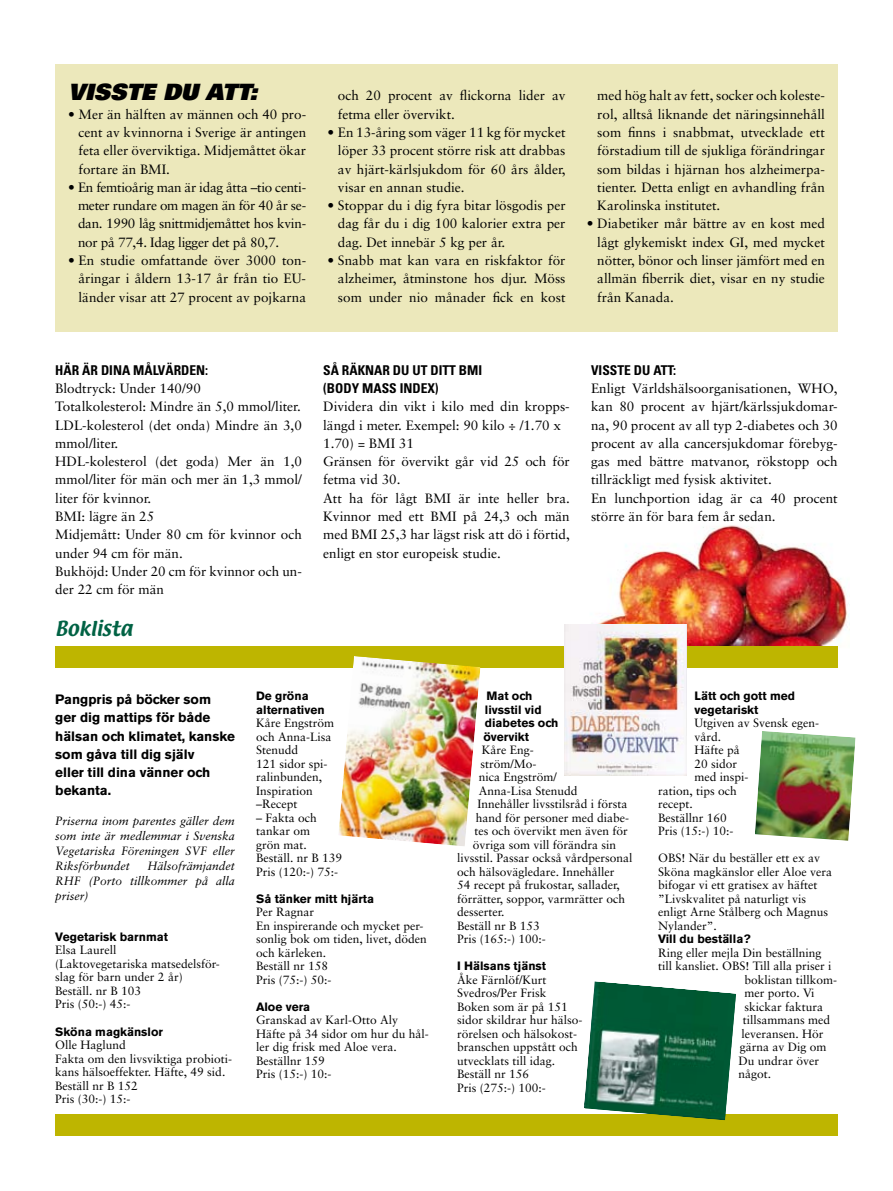
<style>
.page{position:relative;width:893px;height:1191px;background:#fff}
.page>*{position:absolute;margin:0;border:0;box-sizing:border-box;transform-origin:0 0}
.t1{font:italic 900 22.5px "Univers";color:#000}
.t2{font:18px "Textile";color:#016244}
.t3{font:13.5px/18.3px "Sabon";color:#000;text-align:justify}
.t4{font:700 13.5px/18.3px "Akzidenz Grotesk BE";color:#000}
.t5{font:700 condensed 13.5px/18.3px "Univers";color:#000}
.t6{font:12px/13.5px "Sabon";color:#000}
.t7{font:700 12px/13.5px "Akzidenz Grotesk BE";color:#000}
.t8{font:italic 12px/15px "Sabon";color:#000;text-align:justify}
</style>
<div class="page">
<img style="left:598px;top:525px;width:251px;height:121px">
<div style="left:55px;top:1114px;width:783px;height:21px;background:#beb500"></div>
<img style="left:584px;top:981px;width:152px;height:139px">
<img style="left:755px;top:731px;width:101px;height:109px">
<div style="left:55px;top:646px;width:783px;height:22px;background:#beb500"></div>
<img style="left:339px;top:656px;width:141px;height:190px">
<img style="left:564px;top:624px;width:122px;height:151px">
<div style="left:55px;top:64px;width:783px;height:268px;background:#ece8bb"></div>
<h1 class="t1" style="left:68px;top:77px;width:191px">VISSTE DU ATT:</h1>
<p class="t3" style="left:79px;top:105px;width:229px;text-indent:-11px">• Mer än hälften av männen och 40 pro&shy;cent av kvinnorna i Sverige är antingen feta eller överviktiga. Midjemåttet ökar fortare än BMI.</p>
<p class="t3" style="left:78px;top:178px;width:230px;text-indent:-10px">• En femtioårig man är idag åtta –tio centi&shy;meter rundare om magen än för 40 år se&shy;dan. 1990 låg snittmidjemåttet hos kvin&shy;nor på 77,4. Idag ligger det på 80,7.</p>
<p class="t3" style="left:79px;top:251px;width:229px;text-indent:-11px">• En studie omfattande över 3000 ton&shy;åringar i åldern 13-17 år från tio EU&shy;länder visar att 27 procent av pojkarna</p>
<p class="t3" style="left:338px;top:86px;width:229px">och 20 procent av flickorna lider av fetma eller övervikt.</p>
<p class="t3" style="left:338px;top:123px;width:229px;text-indent:-11px">• En 13-åring som väger 11 kg för mycket löper 33 procent större risk att drabbas av hjärt-kärlsjukdom för 60 års ålder, visar en annan studie.</p>
<p class="t3" style="left:338px;top:196px;width:229px;text-indent:-11px">• Stoppar du i dig fyra bitar lösgodis per dag får du i dig 100 kalorier extra per dag. Det innebär 5 kg per år.</p>
<p class="t3" style="left:338px;top:251px;width:229px;text-indent:-11px">• Snabb mat kan vara en riskfaktor för alzheimer, åtminstone hos djur. Möss som under nio månader fick en kost</p>
<p class="t3" style="left:597px;top:86px;width:229px">med hög halt av fett, socker och koleste&shy;rol, alltså liknande det näringsinnehåll som finns i snabbmat, utvecklade ett förstadium till de sjukliga förändringar som bildas i hjärnan hos alzheimerpa&shy;tienter. Detta enligt en avhandling från Karolinska institutet.</p>
<p class="t3" style="left:597px;top:214px;width:229px;text-indent:-11px">• Diabetiker mår bättre av en kost med lågt glykemiskt index GI, med mycket nötter, bönor och linser jämfört med en allmän fiberrik diet, visar en ny studie från Kanada.</p>
<p class="t5" style="left:55px;top:361px;width:154px">HÄR ÄR DINA MÅLVÄRDEN:</p>
<p class="t3" style="left:55px;top:379px;width:248px;text-align:left">Blodtryck: Under 140/90<br>Totalkolesterol: Mindre än 5,0 mmol/liter.<br>LDL-kolesterol (det onda) Mindre än 3,0 mmol/liter.<br>HDL-kolesterol (det goda) Mer än 1,0 mmol/liter för män och mer än 1,3 mmol/ liter för kvinnor.<br>BMI: lägre än 25<br>Midjemått: Under 80 cm för kvinnor och under 94 cm för män.<br>Bukhöjd: Under 20 cm för kvinnor och un&shy;der 22 cm för män</p>
<h2 class="t2" style="left:55px;top:616px;width:78px">Boklista</h2>
<p class="t5" style="left:323px;top:361px;width:161px">SÅ RÄKNAR DU UT DITT BMI (BODY MASS INDEX)</p>
<p class="t3" style="left:323px;top:397px;width:248px;text-align:left">Dividera din vikt i kilo med din kropps&shy;längd i meter. Exempel: 90 kilo ÷ /1.70 x<br>1.70) = BMI 31<br>Gränsen för övervikt går vid 25 och för fetma vid 30.<br>Att ha för lågt BMI är inte heller bra.<br>Kvinnor med ett BMI på 24,3 och män med BMI 25,3 har lägst risk att dö i förtid, enligt en stor europeisk studie.</p>
<p class="t5" style="left:591px;top:361px;width:87px">VISSTE DU ATT:</p>
<p class="t3" style="left:591px;top:379px;width:248px;text-align:left">Enligt Världshälsoorganisationen, WHO, kan 80 procent av hjärt/kärlssjukdomar&shy;na, 90 procent av all typ 2-diabetes och 30 procent av alla cancersjukdomar förebyg&shy;gas med bättre matvanor, rökstopp och tillräckligt med fysisk aktivitet.<br>En lunchportion idag är ca 40 procent större än för bara fem år sedan.</p>
<p class="t4" style="left:55px;top:690px;width:181px">Pangpris på böcker som ger dig mattips för både hälsan och klimatet, kanske som gåva till dig själv<br>eller till dina vänner och bekanta.</p>
<p class="t8" style="left:55px;top:813px;width:181px">Priserna inom parentes gäller dem som inte är medlemmar i Svenska Vegetariska Föreningen SVF eller Riksförbundet</p>
<p class="t8" style="left:55px;top:858px;width:181px;text-indent:92px">Hälsofrämjandet RHF (Porto tillkommer på alla priser)</p>
<p class="t7" style="left:55px;top:930px;width:114px">Vegetarisk barnmat</p>
<p class="t6" style="left:55px;top:943px;width:166px">Elsa Laurell<br>(Laktovegetariska matsedelsför&shy;slag för barn under 2 år)<br>Beställ. nr B 103<br>Pris (50:-) 45:-</p>
<p class="t7" style="left:55px;top:1024px;width:109px">Sköna magkänslor</p>
<p class="t6" style="left:55px;top:1038px;width:178px">Olle Haglund<br>Fakta om den livsviktiga probioti&shy;kans hälsoeffekter. Häfte, 49 sid.<br>Beställ nr B 152<br>Pris (30:-) 15:-</p>
<p class="t7" style="left:256px;top:689px;width:70px">De gröna alternativen</p>
<p class="t6" style="left:256px;top:716px;width:79px">Kåre Engström och Anna-Lisa<br>Stenudd<br>121 sidor spi&shy;ralinbunden,<br>Inspiration –Recept</p>
<p class="t6" style="left:256px;top:810px;width:88px">– Fakta och tankar om<br>grön mat.<br>Beställ. nr B 139<br>Pris (120:-) 75:-</p>
<p class="t7" style="left:256px;top:892px;width:119px">Så tänker mitt hjärta</p>
<p class="t6" style="left:256px;top:905px;width:172px">Per Ragnar<br>En inspirerande och mycket per&shy;sonlig bok om tiden, livet, döden och kärleken.<br>Beställ nr 158<br>Pris (75:-) 50:-</p>
<p class="t7" style="left:256px;top:1000px;width:55px">Aloe vera</p>
<p class="t6" style="left:256px;top:1013px;width:174px">Granskad av Karl-Otto Aly<br>Häfte på 34 sidor om hur du hål&shy;ler dig frisk med Aloe vera.<br>Beställnr 159<br>Pris (15:-) 10:-</p>
<p class="t7" style="left:483px;top:689px;width:76px">Mat och livsstil vid diabetes och övervikt</p>
<p class="t6" style="left:482px;top:743px;width:53px">Kåre Eng-</p>
<p class="t6" style="left:480px;top:756px;width:57px">ström/Mo-</p>
<p class="t6" style="left:479px;top:770px;width:80px">nica Engström/</p>
<p class="t6" style="left:479px;top:783px;width:100px">Anna-Lisa Stenudd</p>
<p class="t6" style="left:477px;top:797px;width:152px">Innehåller livsstilsråd i första</p>
<p class="t6" style="left:476px;top:810px;width:155px">hand för personer med diabe-</p>
<p class="t6" style="left:474px;top:824px;width:155px">tes och övervikt men även för</p>
<p class="t6" style="left:473px;top:837px;width:145px">övriga som vill förändra sin</p>
<p class="t6" style="left:457px;top:851px;width:177px">livsstil. Passar också vårdpersonal</p>
<p class="t6" style="left:457px;top:864px;width:159px">och hälsovägledare. Innehåller</p>
<p class="t6" style="left:457px;top:878px;width:164px">54 recept på frukostar, sallader,</p>
<p class="t6" style="left:457px;top:891px;width:170px">förrätter, soppor, varmrätter och</p>
<p class="t6" style="left:457px;top:905px;width:49px">desserter.</p>
<p class="t6" style="left:457px;top:918px;width:84px">Beställ nr B 153</p>
<p class="t6" style="left:457px;top:932px;width:90px">Pris (165:-) 100:-</p>
<p class="t7" style="left:457px;top:959px;width:91px">I Hälsans tjänst</p>
<p class="t6" style="left:457px;top:972px;width:127px">Åke Färnlöf/Kurt<br>Svedros/Per Frisk<br>Boken som är på 151 sidor skildrar hur hälso&shy;rörelsen och hälsokost&shy;branschen uppstått och utvecklats till idag.<br>Beställ nr 156<br>Pris (275:-) 100:-</p>
<p class="t7" style="left:694px;top:689px;width:102px">Lätt och gott med vegetariskt</p>
<p class="t6" style="left:694px;top:716px;width:126px">Utgiven av Svensk egen-</p>
<p class="t6" style="left:694px;top:729px;width:28px">vård.</p>
<p class="t6" style="left:694px;top:743px;width:47px">Häfte på</p>
<p class="t6" style="left:694px;top:756px;width:44px">20 sidor</p>
<p class="t6" style="left:694px;top:770px;width:55px">med inspi-</p>
<p class="t6" style="left:658px;top:783px;width:80px">ration, tips och</p>
<p class="t6" style="left:658px;top:797px;width:36px">recept.</p>
<p class="t6" style="left:658px;top:810px;width:70px">Beställnr 160</p>
<p class="t6" style="left:658px;top:824px;width:77px">Pris (15:-) 10:-</p>
<p class="t6" style="left:658px;top:851px;width:176px">OBS! När du beställer ett ex av<br>Sköna magkänslor eller Aloe vera bifogar vi ett gratisex av häftet ”Livskvalitet på naturligt vis enligt Arne Stålberg och Magnus<br>Nylander”.</p>
<p class="t7" style="left:658px;top:932px;width:94px">Vill du beställa?</p>
<p class="t6" style="left:658px;top:945px;width:165px">Ring eller mejla Din beställning</p>
<p class="t6" style="left:658px;top:959px;width:175px">till kansliet. OBS! Till alla priser i</p>
<p class="t6" style="left:744px;top:972px;width:94px">boklistan tillkom-</p>
<p class="t6" style="left:744px;top:986px;width:72px">mer porto. Vi</p>
<p class="t6" style="left:744px;top:999px;width:80px">skickar faktura</p>
<p class="t6" style="left:743px;top:1013px;width:89px">tillsammans med</p>
<p class="t6" style="left:741px;top:1026px;width:84px">leveransen. Hör</p>
<p class="t6" style="left:740px;top:1040px;width:88px">gärna av Dig om</p>
<p class="t6" style="left:738px;top:1053px;width:82px">Du undrar över</p>
<p class="t6" style="left:738px;top:1067px;width:34px">något.</p>
</div>
